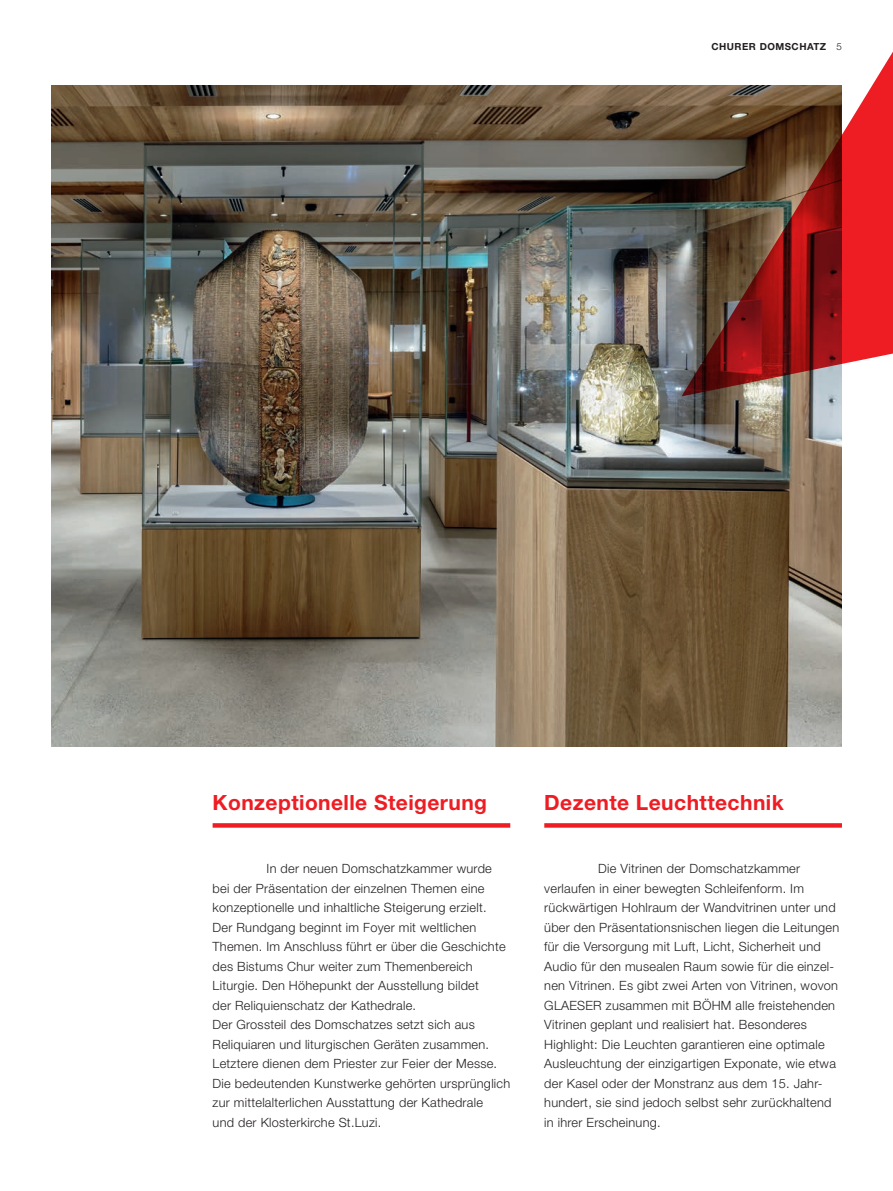
<style>
.page{position:relative;width:893px;height:1191px;background:#fff}
.page>*{position:absolute;margin:0;border:0;box-sizing:border-box;transform-origin:0 0}
.t1{font:700 21px "Helvetica Neue";letter-spacing:.02em;color:#ee1d23}
.t2{font:300 12.75px/19.5px "Helvetica Neue";letter-spacing:.02em;color:#231f20}
.t3{font:700 9.75px "Helvetica Neue";letter-spacing:.05em;color:#231f20}
.s1{font-weight:300}
</style>
<div class="page">
<svg style="left:213px;top:823px;width:297px;height:4px"></svg>
<svg style="left:544px;top:823px;width:298px;height:4px"></svg>
<img style="left:51px;top:85px;width:791px;height:662px">
<svg style="left:681px;top:51px;width:212px;height:345px;background:#9a4e48"></svg>
<p class="t3" style="left:711px;top:41px;width:132px">CHURER DOMSCHATZ <span class="s1">5</span></p>
<h1 class="t1" style="left:213px;top:790px;width:276px">Konzeptionelle Steigerung</h1>
<p class="t2" style="left:213px;top:858px;width:299px;text-indent:54px">In der neuen Domschatzkammer wurde bei der Präsentation der einzelnen Themen eine konzeptionelle und inhaltliche Steigerung erzielt.<br>Der Rundgang beginnt im Foyer mit weltlichen Themen. Im Anschluss führt er über die Geschichte des Bistums Chur weiter zum Themenbereich Liturgie. Den Höhepunkt der Ausstellung bildet<br>der Reliquienschatz der Kathedrale.<br>Der Grossteil des Domschatzes setzt sich aus Reliquiaren und liturgischen Geräten zusammen.<br>Letztere dienen dem Priester zur Feier der Messe.<br>Die bedeutenden Kunstwerke gehörten ursprünglich zur mittelalterlichen Ausstattung der Kathedrale<br>und der Klosterkirche St.Luzi.</p>
<h1 class="t1" style="left:544px;top:790px;width:241px">Dezente Leuchttechnik</h1>
<p class="t2" style="left:544px;top:858px;width:296px;text-indent:54px">Die Vitrinen der Domschatzkammer verlaufen in einer bewegten Schleifenform. Im rückwärtigen Hohlraum der Wandvitrinen unter und über den Präsentationsnischen liegen die Leitungen für die Versorgung mit Luft, Licht, Sicherheit und Audio für den musealen Raum sowie für die einzel&shy;nen Vitrinen. Es gibt zwei Arten von Vitrinen, wovon GLAESER zusammen mit BÖHM alle freistehenden Vitrinen geplant und realisiert hat. Besonderes Highlight: Die Leuchten garantieren eine optimale Ausleuchtung der einzigartigen Exponate, wie etwa der Kasel oder der Monstranz aus dem 15. Jahr&shy;hundert, sie sind jedoch selbst sehr zurückhaltend in ihrer Erscheinung.</p>
</div>
